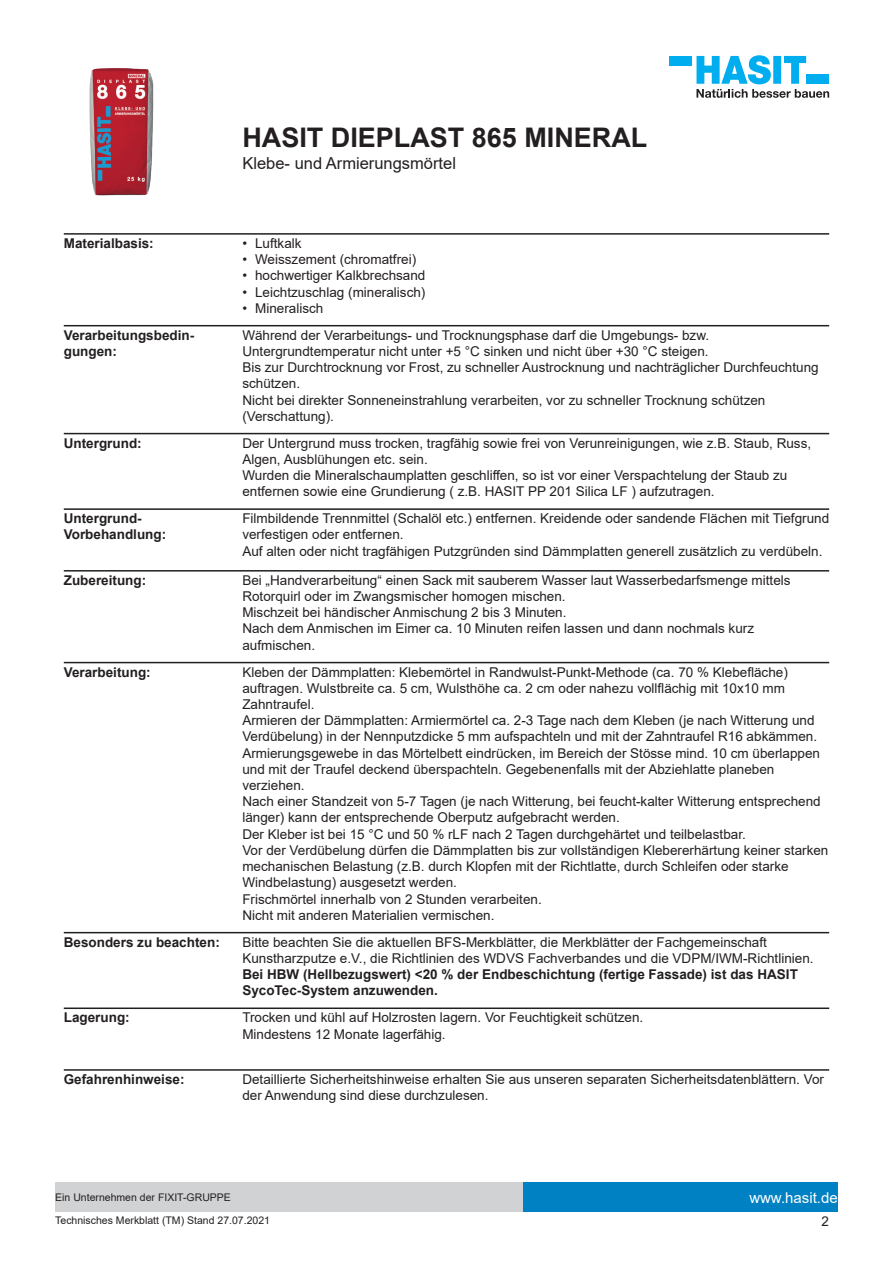
<style>
.page{position:relative;width:893px;height:1263px;background:#fff}
.page>*{position:absolute;margin:0;border:0;box-sizing:border-box;transform-origin:0 0}
.t1{font:700 27px "Arial";color:#231f20}
.t2{font:16.5px "Arial";color:#231f20}
.t3{font:15px "Arial";color:#fff}
.t4{font:13.5px/16.2px "Arial";color:#231f20}
.t5{font:700 13.5px/16.2px "Arial";color:#231f20}
.t6{font:10.5px "Arial";color:#231f20}
</style>
<div class="page">
<img style="left:89px;top:68px;width:65px;height:128px">
<div style="left:669px;top:56px;width:23px;height:10px;background:#00aeef"></div>
<svg style="left:696px;top:55px;width:133px;height:43px"></svg>
<div style="left:523px;top:1182px;width:315px;height:30px;background:#0081c3"></div>
<div style="left:55px;top:1182px;width:468px;height:30px;background:#d1d2d4"></div>
<hr style="left:64px;top:233px;width:765px;height:2px;background:#231f20">
<hr style="left:64px;top:325px;width:765px;height:1px;background:#231f20">
<hr style="left:64px;top:433px;width:765px;height:1px;background:#231f20">
<hr style="left:64px;top:508px;width:765px;height:2px;background:#231f20">
<hr style="left:64px;top:570px;width:765px;height:1px;background:#231f20">
<hr style="left:64px;top:662px;width:765px;height:1px;background:#231f20">
<hr style="left:64px;top:932px;width:765px;height:1px;background:#231f20">
<hr style="left:64px;top:1007px;width:765px;height:2px;background:#231f20">
<hr style="left:64px;top:1069px;width:765px;height:2px;background:#231f20">
<h1 class="t1" style="left:242px;top:119px;width:407px">HASIT DIEPLAST 865 MINERAL</h1>
<p class="t2" style="left:242px;top:152px;width:215px">Klebe- und Armierungsmörtel</p>
<p class="t5" style="left:64px;top:235px;width:92px">Materialbasis:</p>
<p class="t4" style="left:242px;top:235px;width:61px">• Luftkalk</p>
<p class="t4" style="left:242px;top:251px;width:175px">• Weisszement (chromatfrei)</p>
<p class="t4" style="left:242px;top:267px;width:185px">• hochwertiger Kalkbrechsand</p>
<p class="t4" style="left:242px;top:284px;width:185px">• Leichtzuschlag (mineralisch)</p>
<p class="t4" style="left:242px;top:300px;width:83px">• Mineralisch</p>
<p class="t5" style="left:64px;top:327px;width:132px">Verarbeitungsbedin&shy;gungen:</p>
<p class="t4" style="left:242px;top:327px;width:578px">Während der Verarbeitungs- und Trocknungsphase darf die Umgebungs- bzw.<br>Untergrundtemperatur nicht unter +5 °C sinken und nicht über +30 °C steigen.<br>Bis zur Durchtrocknung vor Frost, zu schneller Austrocknung und nachträglicher Durchfeuchtung schützen.<br>Nicht bei direkter Sonneneinstrahlung verarbeiten, vor zu schneller Trocknung schützen (Verschattung).</p>
<p class="t5" style="left:64px;top:435px;width:79px">Untergrund:</p>
<p class="t4" style="left:242px;top:435px;width:570px">Der Untergrund muss trocken, tragfähig sowie frei von Verunreinigungen, wie z.B. Staub, Russ, Algen, Ausblühungen etc. sein.<br>Wurden die Mineralschaumplatten geschliffen, so ist vor einer Verspachtelung der Staub zu entfernen sowie eine Grundierung ( z.B. HASIT PP 201 Silica LF ) aufzutragen.</p>
<p class="t5" style="left:64px;top:510px;width:104px">Untergrund-<br>Vorbehandlung:</p>
<p class="t4" style="left:242px;top:510px;width:588px">Filmbildende Trennmittel (Schalöl etc.) entfernen. Kreidende oder sandende Flächen mit Tiefgrund verfestigen oder entfernen.<br>Auf alten oder nicht tragfähigen Putzgründen sind Dämmplatten generell zusätzlich zu verdübeln.</p>
<p class="t5" style="left:64px;top:572px;width:84px">Zubereitung:</p>
<p class="t4" style="left:242px;top:572px;width:550px">Bei „Handverarbeitung“ einen Sack mit sauberem Wasser laut Wasserbedarfsmenge mittels Rotorquirl oder im Zwangsmischer homogen mischen.<br>Mischzeit bei händischer Anmischung 2 bis 3 Minuten.<br>Nach dem Anmischen im Eimer ca. 10 Minuten reifen lassen und dann nochmals kurz aufmischen.</p>
<p class="t5" style="left:64px;top:664px;width:89px">Verarbeitung:</p>
<p class="t4" style="left:242px;top:664px;width:588px">Kleben der Dämmplatten: Klebemörtel in Randwulst-Punkt-Methode (ca. 70 % Klebefläche) auftragen. Wulstbreite ca. 5 cm, Wulsthöhe ca. 2 cm oder nahezu vollflächig mit 10x10 mm Zahntraufel.<br>Armieren der Dämmplatten: Armiermörtel ca. 2-3 Tage nach dem Kleben (je nach Witterung und Verdübelung) in der Nennputzdicke 5 mm aufspachteln und mit der Zahntraufel R16 abkämmen.<br>Armierungsgewebe in das Mörtelbett eindrücken, im Bereich der Stösse mind. 10 cm überlappen und mit der Traufel deckend überspachteln. Gegebenenfalls mit der Abziehlatte planeben verziehen.<br>Nach einer Standzeit von 5-7 Tagen (je nach Witterung, bei feucht-kalter Witterung entsprechend länger) kann der entsprechende Oberputz aufgebracht werden.<br>Der Kleber ist bei 15 °C und 50 % rLF nach 2 Tagen durchgehärtet und teilbelastbar.<br>Vor der Verdübelung dürfen die Dämmplatten bis zur vollständigen Klebererhärtung keiner starken mechanischen Belastung (z.B. durch Klopfen mit der Richtlatte, durch Schleifen oder starke Windbelastung) ausgesetzt werden.<br>Frischmörtel innerhalb von 2 Stunden verarbeiten.<br>Nicht mit anderen Materialien vermischen.</p>
<p class="t5" style="left:64px;top:934px;width:158px">Besonders zu beachten:</p>
<p class="t4" style="left:242px;top:934px;width:573px">Bitte beachten Sie die aktuellen BFS-Merkblätter, die Merkblätter der Fachgemeinschaft<br>Kunstharzputze e.V., die Richtlinien des WDVS Fachverbandes und die VDPM/IWM-Richtlinien.</p>
<p class="t5" style="left:242px;top:966px;width:557px">Bei HBW (Hellbezugswert) &lt;20 % der Endbeschichtung (fertige Fassade) ist das HASIT<br>SycoTec-System anzuwenden.</p>
<p class="t5" style="left:64px;top:1010px;width:68px">Lagerung:</p>
<p class="t4" style="left:242px;top:1009px;width:402px">Trocken und kühl auf Holzrosten lagern. Vor Feuchtigkeit schützen.<br>Mindestens 12 Monate lagerfähig.</p>
<p class="t5" style="left:64px;top:1071px;width:122px">Gefahrenhinweise:</p>
<p class="t4" style="left:242px;top:1071px;width:583px">Detaillierte Sicherheitshinweise erhalten Sie aus unseren separaten Sicherheitsdatenblättern. Vor der Anwendung sind diese durchzulesen.</p>
<p class="t6" style="left:55px;top:1190px;width:177px">Ein Unternehmen der FIXIT-GRUPPE</p>
<p class="t3" style="left:749px;top:1187px;width:90px">www.hasit.de</p>
<p class="t6" style="left:55px;top:1213px;width:216px">Technisches Merkblatt (TM) Stand 27.07.2021</p>
<p class="t4" style="left:821px;top:1213px;width:9px">2</p>
</div>
